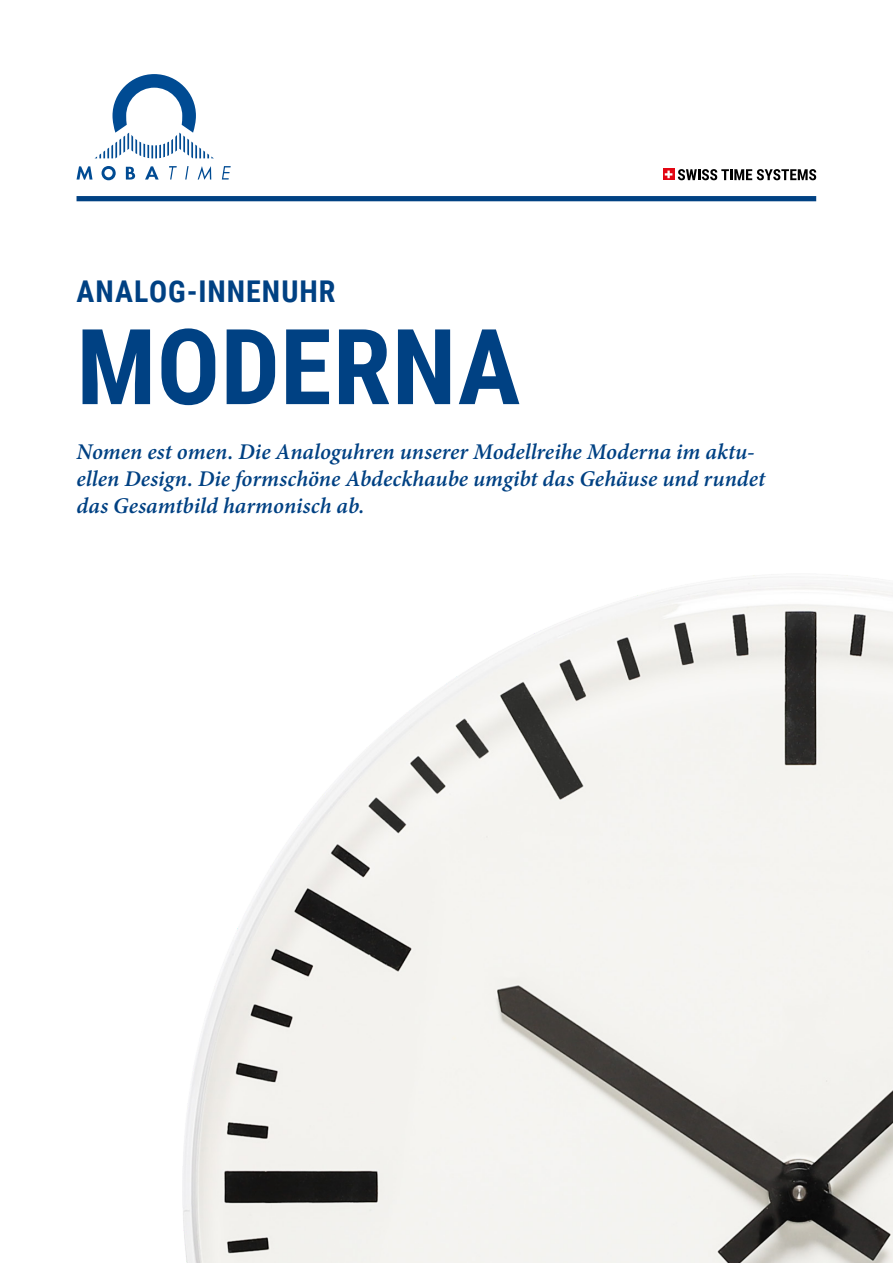
<style>
.page{position:relative;width:893px;height:1263px;background:#fff}
.page>*{position:absolute;margin:0;border:0;box-sizing:border-box;transform-origin:0 0}
.t1{font:700 105px "Roboto Condensed";letter-spacing:.005em;color:#004183}
.t2{font:700 30px "Roboto Condensed";letter-spacing:.035em;color:#004183}
.t3{font:italic 600 22.5px/27px "Minion Pro";color:#004183}
</style>
<div class="page">
<svg style="left:95px;top:74px;width:119px;height:84px"></svg>
<svg style="left:77px;top:166px;width:15px;height:14px"></svg>
<svg style="left:102px;top:166px;width:14px;height:14px"></svg>
<svg style="left:126px;top:167px;width:9px;height:13px"></svg>
<svg style="left:145px;top:166px;width:14px;height:14px"></svg>
<svg style="left:169px;top:166px;width:8px;height:14px"></svg>
<svg style="left:185px;top:166px;width:4px;height:14px"></svg>
<svg style="left:198px;top:166px;width:13px;height:14px"></svg>
<svg style="left:222px;top:166px;width:9px;height:14px"></svg>
<svg style="left:663px;top:169px;width:11px;height:11px"></svg>
<svg style="left:665px;top:171px;width:7px;height:7px"></svg>
<svg style="left:678px;top:169px;width:138px;height:11px"></svg>
<div style="left:77px;top:196px;width:739px;height:5px;background:#004183"></div>
<img style="left:183px;top:575px;width:710px;height:688px">
<p class="t2" style="left:77px;top:270px;width:261px">ANALOG-INNENUHR</p>
<p class="t1" style="left:77px;top:293px;width:445px">MODERNA</p>
<p class="t3" style="left:77px;top:438px;width:690px">Nomen est omen. Die Analoguhren unserer Modellreihe Moderna im aktu&shy;ellen Design. Die formschöne Abdeckhaube umgibt das Gehäuse und rundet das Gesamtbild harmonisch ab.</p>
</div>
